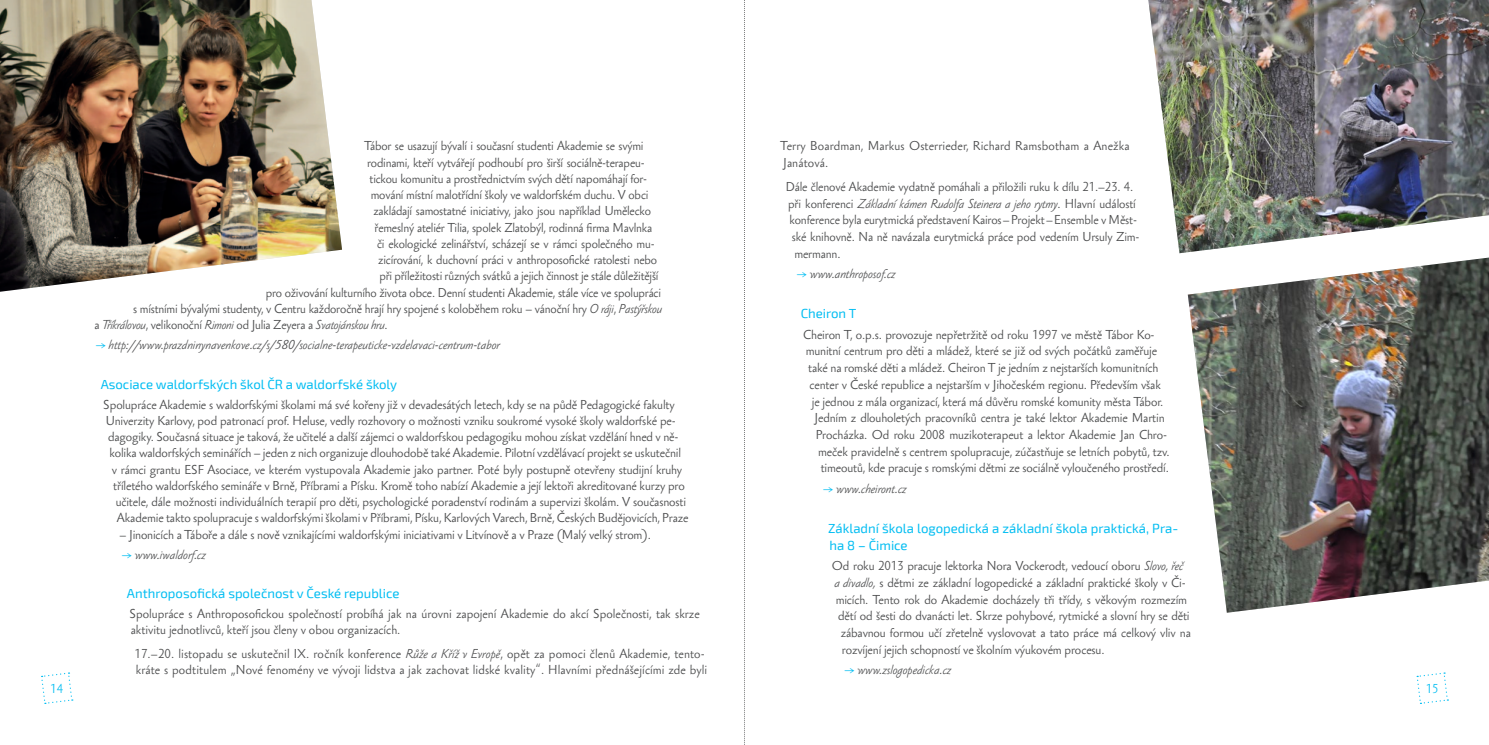
<style>
.page{position:relative;width:1489px;height:745px;background:#fff}
.page>*{position:absolute;margin:0;border:0;box-sizing:border-box;transform-origin:0 0}
.t1{font:13.12px/16.8px "Exo 2";color:#01bdf2}
.t2{font:11.88px/16.2px "Sebastian Light Pro";letter-spacing:-.01em;color:#4b4c4d}
.t3{font:italic 11.88px "Sebastian Light Pro";color:#4b4c4d}
.t4{font:11.88px/16.2px "Sebastian Light Pro";letter-spacing:.01em;color:#4b4c4d}
.t5{font:11.88px "Sebastian Light Pro";color:#01bdf2}
.s1{font-style:italic}
.s2{font-style:normal}
.s3{font-family:"Amor Sans Pro";font-style:normal;color:#01bdf2}
</style>
<div class="page">
<svg style="left:1416px;top:672px;width:32px;height:31px"></svg>
<svg style="left:41px;top:672px;width:32px;height:31px"></svg>
<img style="left:0;top:0;width:342px;height:291px">
<img style="left:1148px;top:0;width:340px;height:253px">
<img style="left:1187px;top:257px;width:301px;height:355px">
<svg style="left:744px;top:0;width:1px;height:745px"></svg>
<p class="t2" style="left:364px;top:138px;width:280px">Tábor se usazují bývalí i současní studenti Akademie se svými</p>
<p class="t2" style="left:367px;top:154px;width:279px">rodinami, kteří vytvářejí podhoubí pro širší sociálně-terapeu-</p>
<p class="t2" style="left:369px;top:170px;width:279px">tickou komunitu a prostřednictvím svých dětí napomáhají for-</p>
<p class="t2" style="left:371px;top:187px;width:279px">mování místní malotřídní školy ve waldorfském duchu. V obci</p>
<p class="t2" style="left:373px;top:203px;width:279px">zakládají samostatné iniciativy, jako jsou například Umělecko</p>
<p class="t2" style="left:374px;top:219px;width:279px">řemeslný ateliér Tilia, spolek Zlatobýl, rodinná firma Mavlnka</p>
<p class="t2" style="left:377px;top:235px;width:279px">či ekologické zelinářství, scházejí se v rámci společného mu-</p>
<p class="t2" style="left:378px;top:252px;width:280px">zicírování, k duchovní práci v anthroposofické ratolesti nebo</p>
<p class="t2" style="left:379px;top:268px;width:280px">při příležitosti různých svátků a jejich činnost je stále důležitější</p>
<p class="t2" style="left:266px;top:284px;width:397px">pro oživování kulturního života obce. Denní studenti Akademie, stále více ve spolupráci</p>
<p class="t2" style="left:133px;top:300px;width:530px">s místními bývalými studenty, v Centru každoročně hrají hry spojené s koloběhem roku – vánoční hry <span class="s1">O ráji</span>, <span class="s1">Pastýřskou</span></p>
<p class="t3" style="left:94px;top:317px;width:293px"><span class="s2">a</span> Tříkrálovou<span class="s2">, velikonoční</span> Rimoni <span class="s2">od Julia Zeyera a</span> Svatojánskou hru<span class="s2">.</span></p>
<p class="t3" style="left:96px;top:337px;width:406px"><span class="s3">→</span> http://www.prazdninynavenkove.cz/s/580/socialne-terapeuticke-vzdelavaci-centrum-tabor</p>
<p class="t1" style="left:101px;top:376px;width:298px">Asociace waldorfských škol ČR a waldorfské školy</p>
<p class="t2" style="left:103px;top:396px;width:573px">Spolupráce Akademie s waldorfskými školami má své kořeny již v devadesátých letech, kdy se na půdě Pedagogické fakulty</p>
<p class="t2" style="left:106px;top:412px;width:571px">Univerzity Karlovy, pod patronací prof. Heluse, vedly rozhovory o možnosti vzniku soukromé vysoké školy waldorfské pe-</p>
<p class="t2" style="left:108px;top:428px;width:572px">dagogiky. Současná situace je taková, že učitelé a další zájemci o waldorfskou pedagogiku mohou získat vzdělání hned v ně-</p>
<p class="t2" style="left:109px;top:445px;width:573px">kolika waldorfských seminářích – jeden z nich organizuje dlouhodobě také Akademie. Pilotní vzdělávací projekt se uskutečnil</p>
<p class="t2" style="left:112px;top:461px;width:571px">v rámci grantu ESF Asociace, ve kterém vystupovala Akademie jako partner. Poté byly postupně otevřeny studijní kruhy</p>
<p class="t2" style="left:113px;top:477px;width:573px">tříletého waldorfského semináře v Brně, Příbrami a Písku. Kromě toho nabízí Akademie a její lektoři akreditované kurzy pro</p>
<p class="t2" style="left:116px;top:493px;width:572px">učitele, dále možnosti individuálních terapií pro děti, psychologické poradenství rodinám a supervizi školám. V současnosti</p>
<p class="t2" style="left:117px;top:510px;width:573px">Akademie takto spolupracuje s waldorfskými školami v Příbrami, Písku, Karlových Varech, Brně, Českých Budějovicích, Praze</p>
<p class="t2" style="left:119px;top:526px;width:531px">– Jinonicích a Táboře a dále s nově vznikajícími waldorfskými iniciativami v Litvínově a v Praze (Malý velký strom).</p>
<p class="t3" style="left:122px;top:546px;width:85px"><span class="s3">→</span> www.iwaldorf.cz</p>
<p class="t1" style="left:127px;top:585px;width:274px">Anthroposofická společnost v České republice</p>
<p class="t2" style="left:129px;top:605px;width:572px">Spolupráce s Anthroposofickou společností probíhá jak na úrovni zapojení Akademie do akcí Společnosti, tak skrze aktivitu jednotlivců, kteří jsou členy v obou organizacích.</p>
<p class="t4" style="left:134px;top:645px;width:574px">17.–20. listopadu se uskutečnil IX. ročník konference <span class="s1">Růže a Kříž v Evropě</span>, opět za pomoci členů Akademie, tento&shy;kráte s podtitulem „Nové fenomény ve vývoji lidstva a jak zachovat lidské kvality“. Hlavními přednášejícími zde byli</p>
<p class="t4" style="left:780px;top:138px;width:350px;line-height:16.8px">Terry Boardman, Markus Osterrieder, Richard Ramsbotham a Anežka<br>Janátová.</p>
<p class="t2" style="left:785px;top:178px;width:347px">Dále členové Akademie vydatně pomáhali a přiložili ruku k dílu 21.–23. 4.</p>
<p class="t3" style="left:788px;top:195px;width:349px"><span class="s2">při konferenci</span> Základní kámen Rudolfa Steinera a jeho rytmy<span class="s2">. Hlavní událostí</span></p>
<p class="t2" style="left:789px;top:212px;width:349px">konference byla eurytmická představení Kairos–Projekt–Ensemble v Měst-</p>
<p class="t2" style="left:792px;top:229px;width:349px">ské knihovně. Na ně navázala eurytmická práce pod vedením Ursuly Zim-</p>
<p class="t2" style="left:794px;top:245px;width:46px">mermann.</p>
<p class="t3" style="left:796px;top:266px;width:100px"><span class="s3">→</span> www.anthroposof.cz</p>
<p class="t1" style="left:800px;top:305px;width:57px">Cheiron T</p>
<p class="t2" style="left:803px;top:326px;width:353px">Cheiron T, o. p.s. provozuje nepřetržitě od roku 1997 ve městě Tábor Ko-</p>
<p class="t2" style="left:805px;top:343px;width:353px">munitní centrum pro děti a mládež, které se již od svých počátků zaměřuje</p>
<p class="t2" style="left:808px;top:360px;width:352px">také na romské děti a mládež. Cheiron T je jedním z nejstarších komunitních</p>
<p class="t2" style="left:809px;top:376px;width:353px">center v České republice a nejstarším v Jihočeském regionu. Především však</p>
<p class="t2" style="left:812px;top:393px;width:351px">je jednou z mála organizací, která má důvěru romské komunity města Tábor.</p>
<p class="t2" style="left:814px;top:410px;width:352px">Jedním z dlouholetých pracovníků centra je také lektor Akademie Martin</p>
<p class="t2" style="left:815px;top:426px;width:353px">Procházka. Od roku 2008 muzikoterapeut a lektor Akademie Jan Chro-</p>
<p class="t2" style="left:818px;top:443px;width:351px">meček pravidelně s centrem spolupracuje, zúčastňuje se letních pobytů, tzv.</p>
<p class="t2" style="left:820px;top:460px;width:348px">timeoutů, kde pracuje s romskými dětmi ze sociálně vyloučeného prostředí.</p>
<p class="t3" style="left:823px;top:480px;width:85px"><span class="s3">→</span> www.cheiront.cz</p>
<p class="t1" style="left:828px;top:520px;width:352px">Základní škola logopedická a základní škola praktická, Pra&shy;ha 8 – Čimice</p>
<p class="t2" style="left:831px;top:557px;width:353px">Od roku 2013 pracuje lektorka Nora Vockerodt, vedoucí oboru <span class="s1">Slovo, řeč</span></p>
<p class="t2" style="left:834px;top:574px;width:353px"><span class="s1">a divadlo,</span> s dětmi ze základní logopedické a základní praktické školy v Či-</p>
<p class="t2" style="left:835px;top:591px;width:353px">micích. Tento rok do Akademie docházely tři třídy, s věkovým rozmezím</p>
<p class="t2" style="left:838px;top:607px;width:353px">dětí od šesti do dvanácti let. Skrze pohybové, rytmické a slovní hry se děti</p>
<p class="t2" style="left:840px;top:624px;width:351px">zábavnou formou učí zřetelně vyslovovat a tato práce má celkový vliv na</p>
<p class="t2" style="left:842px;top:641px;width:262px">rozvíjení jejich schopností ve školním výukovém procesu.</p>
<p class="t3" style="left:844px;top:661px;width:108px"><span class="s3">→</span> www.zslogopedicka.cz</p>
<p class="t5" style="left:50px;top:680px;width:14px">14</p>
<p class="t5" style="left:1425px;top:680px;width:14px">15</p>
</div>
